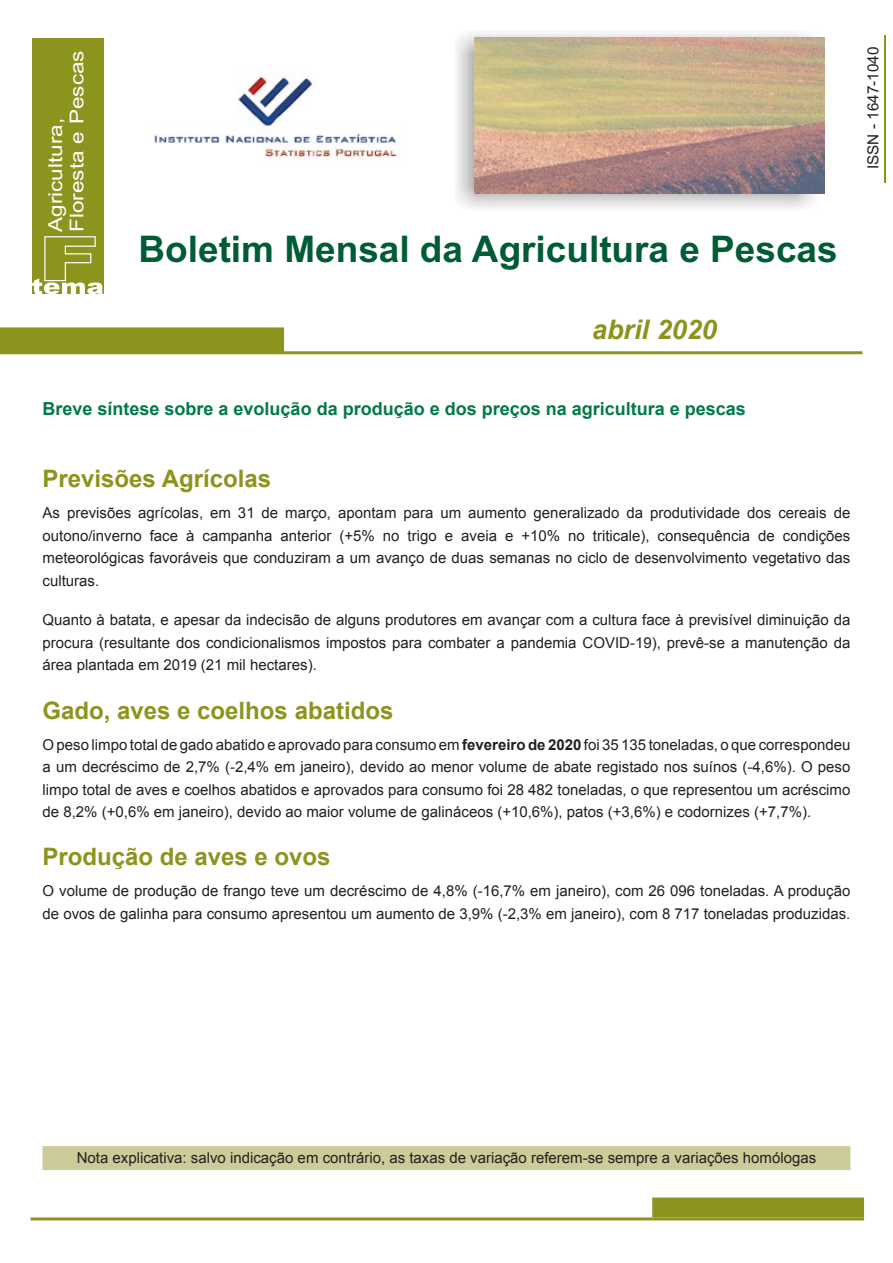
<style>
.page{position:relative;width:893px;height:1263px;background:#fff}
.page>*{position:absolute;margin:0;border:0;box-sizing:border-box;transform-origin:0 0}
.t1{font:700 36.75px "Arial";color:#005c34}
.t2{font:italic 700 27px "Arial";color:#8d941e}
.t3{font:700 24px "Arial";color:#8d941e}
.t4{font:19.2px/21.5px "Arial";color:#fff;scale:1.17 1}
.t5{font:700 18px "Arial";color:#007a48}
.t6{font:15.45px "Arial";color:#231f20}
.t7{font:15px/22.5px "Arial";color:#231f20;text-align:justify}
.s1{font-weight:700}
</style>
<div class="page">
<hr style="left:885px;top:35px;width:1px;height:148px;background:#8d941e">
<img style="left:456px;top:33px;width:359px;height:176px">
<img style="left:475px;top:37px;width:349px;height:157px">
<div style="left:32px;top:38px;width:72px;height:256px;background:#8d941e"></div>
<svg style="left:32px;top:236px;width:71px;height:58px"></svg>
<img style="left:154px;top:71px;width:244px;height:89px">
<div style="left:653px;top:1198px;width:210px;height:19px;background:#8d941e"></div>
<div style="left:652px;top:1197px;width:212px;height:20px;border:2px solid #8d941e"></div>
<hr style="left:31px;top:1217px;width:833px;height:3px;background:#8d941e">
<div style="left:0;top:327px;width:284px;height:24px;background:#8d941e"></div>
<hr style="left:0;top:351px;width:862px;height:3px;background:#8d941e">
<div style="left:43px;top:1146px;width:807px;height:24px;background:#cbcc99"></div>
<p class="t4" style="left:47px;top:232px;width:156px;rotate:-90deg">Agricultura,<br>Floresta e Pescas</p>
<h1 class="t1" style="left:139px;top:225px;width:701px">Boletim Mensal da Agricultura e Pescas</h1>
<h2 class="t2" style="left:592px;top:311px;width:126px">abril 2020</h2>
<p class="t6" style="left:863px;top:169px;width:124px;rotate:-90deg">ISSN - 1647-1040</p>
<p class="t5" style="left:43px;top:397px;width:705px">Breve síntese sobre a evolução da produção e dos preços na agricultura e pescas</p>
<h3 class="t3" style="left:43px;top:463px;width:230px">Previsões Agrícolas</h3>
<p class="t7" style="left:43px;top:502px;width:809px">As previsões agrícolas, em 31 de março, apontam para um aumento generalizado da produtividade dos cereais de outono/inverno face à campanha anterior (+5% no trigo e aveia e +10% no triticale), consequência de condições meteorológicas favoráveis que conduziram a um avanço de duas semanas no ciclo de desenvolvimento vegetativo das culturas.</p>
<p class="t7" style="left:43px;top:609px;width:809px">Quanto à batata, e apesar da indecisão de alguns produtores em avançar com a cultura face à previsível diminuição da procura (resultante dos condicionalismos impostos para combater a pandemia COVID-19), prevê-se a manutenção da área plantada em 2019 (21 mil hectares).</p>
<h3 class="t3" style="left:43px;top:694px;width:352px">Gado, aves e coelhos abatidos</h3>
<p class="t7" style="left:43px;top:733px;width:809px">O peso limpo total de gado abatido e aprovado para consumo em <span class="s1">fevereiro de 2020</span> foi 35 135 toneladas, o que correspondeu a um decréscimo de 2,7% (-2,4% em janeiro), devido ao menor volume de abate registado nos suínos (-4,6%). O peso limpo total de aves e coelhos abatidos e aprovados para consumo foi 28 482 toneladas, o que representou um acréscimo de 8,2% (+0,6% em janeiro), devido ao maior volume de galináceos (+10,6%), patos (+3,6%) e codornizes (+7,7%).</p>
<h3 class="t3" style="left:43px;top:841px;width:290px">Produção de aves e ovos</h3>
<p class="t7" style="left:43px;top:880px;width:809px">O volume de produção de frango teve um decréscimo de 4,8% (-16,7% em janeiro), com 26 096 toneladas. A produção de ovos de galinha para consumo apresentou um aumento de 3,9% (-2,3% em janeiro), com 8 717 toneladas produzidas.</p>
<p class="t7" style="left:77px;top:1147px;width:741px">Nota explicativa: salvo indicação em contrário, as taxas de variação referem-se sempre a variações homólogas</p>
</div>
